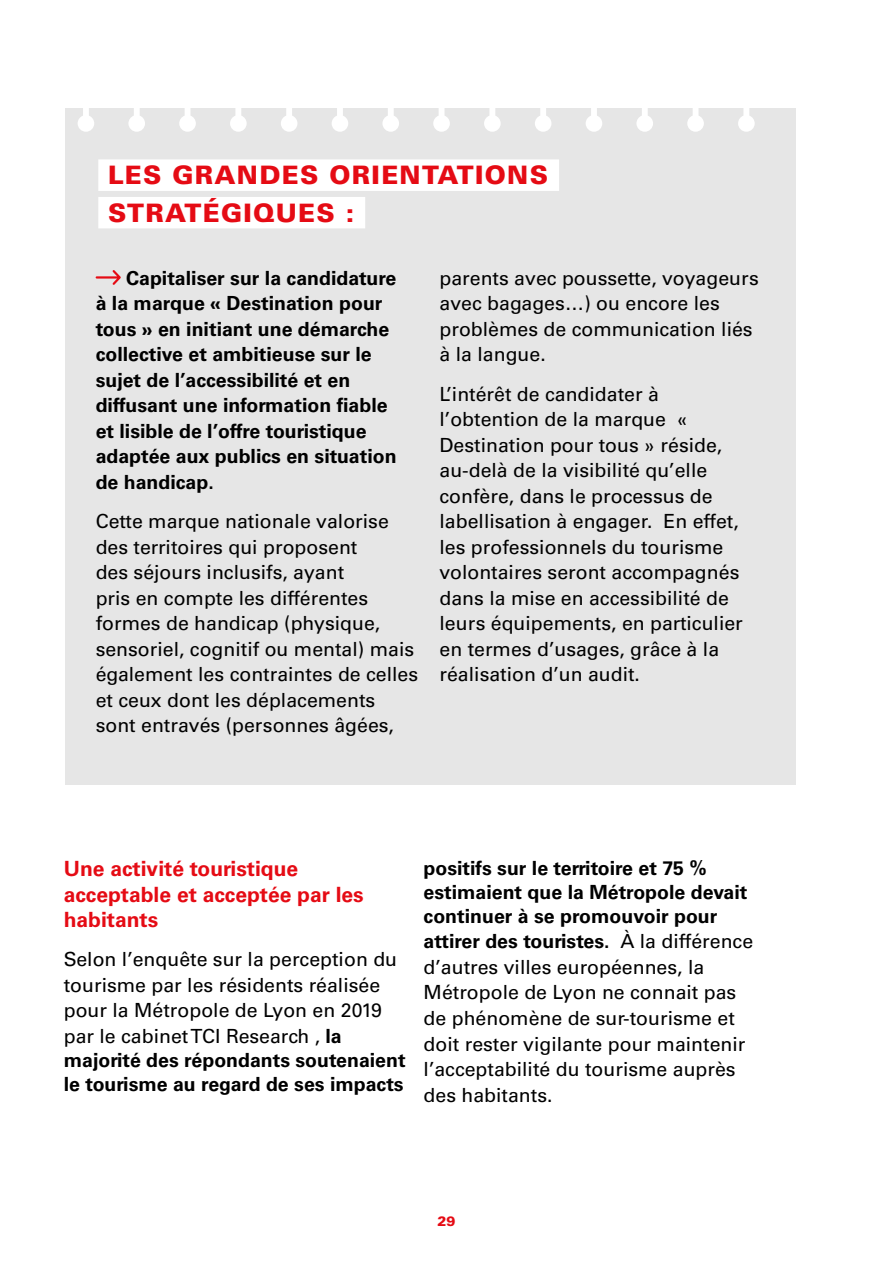
<style>
.page{position:relative;width:893px;height:1263px;background:#fff}
.page>*{position:absolute;margin:0;border:0;box-sizing:border-box;transform-origin:0 0}
.t1{font:900 25.5px/37.5px "Univers";letter-spacing:.05em;color:#e50b14}
.t2{font:700 21px/25.5px "Univers";color:#e50b14}
.t3{font:19.5px/25.5px "Univers";color:#000}
.t4{font:700 19.5px/25.5px "Univers";color:#000}
.t5{font:900 13.5px "Univers";color:#e50b14}
.s1{font-weight:700}
</style>
<div class="page">
<div style="left:65px;top:108px;width:730px;height:676px;background:#e6e6e6"></div>
<svg style="left:96px;top:270px;width:25px;height:15px"></svg>
<svg style="left:78px;top:108px;width:16px;height:24px"></svg>
<svg style="left:484px;top:108px;width:17px;height:24px"></svg>
<svg style="left:281px;top:108px;width:16px;height:24px"></svg>
<svg style="left:687px;top:108px;width:17px;height:24px"></svg>
<svg style="left:179px;top:108px;width:17px;height:24px"></svg>
<svg style="left:586px;top:108px;width:16px;height:24px"></svg>
<svg style="left:382px;top:108px;width:17px;height:24px"></svg>
<svg style="left:128px;top:108px;width:17px;height:24px"></svg>
<svg style="left:535px;top:108px;width:16px;height:24px"></svg>
<svg style="left:332px;top:108px;width:16px;height:24px"></svg>
<svg style="left:738px;top:108px;width:17px;height:24px"></svg>
<svg style="left:230px;top:108px;width:17px;height:24px"></svg>
<svg style="left:636px;top:108px;width:17px;height:24px"></svg>
<svg style="left:433px;top:108px;width:17px;height:24px"></svg>
<div style="left:98px;top:159px;width:461px;height:32px;background:#fff"></div>
<div style="left:98px;top:197px;width:267px;height:31px;background:#fff"></div>
<h1 class="t1" style="left:108px;top:156px;width:442px">LES GRANDES ORIENTATIONS<br>STRATÉGIQUES :</h1>
<p class="t4" style="left:96px;top:265px;width:302px;text-indent:31px">Capitaliser sur la candidature à la marque « Destination pour tous » en initiant une démarche collective et ambitieuse sur le sujet de l’accessibilité et en diffusant une information fiable et lisible de l’offre touristique adaptée aux publics en situation de handicap.</p>
<p class="t3" style="left:96px;top:509px;width:324px">Cette marque nationale valorise des territoires qui proposent<br>des séjours inclusifs, ayant<br>pris en compte les différentes formes de handicap (physique, sensoriel, cognitif ou mental) mais également les contraintes de celles et ceux dont les déplacements sont entravés (personnes âgées,</p>
<p class="t3" style="left:440px;top:265px;width:321px">parents avec poussette, voyageurs avec bagages…) ou encore les problèmes de communication liés à la langue.</p>
<p class="t3" style="left:440px;top:381px;width:305px">L’intérêt de candidater à l’obtention de la marque «<br>Destination pour tous » réside, au-delà de la visibilité qu’elle confère, dans le processus de labellisation à engager. En effet, les professionnels du tourisme volontaires seront accompagnés dans la mise en accessibilité de leurs équipements, en particulier en termes d’usages, grâce à la réalisation d’un audit.</p>
<p class="t2" style="left:64px;top:856px;width:301px">Une activité touristique acceptable et acceptée par les habitants</p>
<p class="t3" style="left:64px;top:947px;width:343px;line-height:24.9px">Selon l’enquête sur la perception du tourisme par les résidents réalisée pour la Métropole de Lyon en 2019 par le cabinet TCI Research , <span class="s1">la majorité des répondants soutenaient le tourisme au regard de ses impacts</span></p>
<p class="t3" style="left:424px;top:855px;width:331px"><span class="s1">positifs sur le territoire et 75 % estimaient que la Métropole devait continuer à se promouvoir pour attirer des touristes.</span> À la différence d’autres villes européennes, la<br>Métropole de Lyon ne connait pas de phénomène de sur-tourisme et doit rester vigilante pour maintenir l’acceptabilité du tourisme auprès des habitants.</p>
<p class="t5" style="left:437px;top:1212px;width:20px">29</p>
</div>
